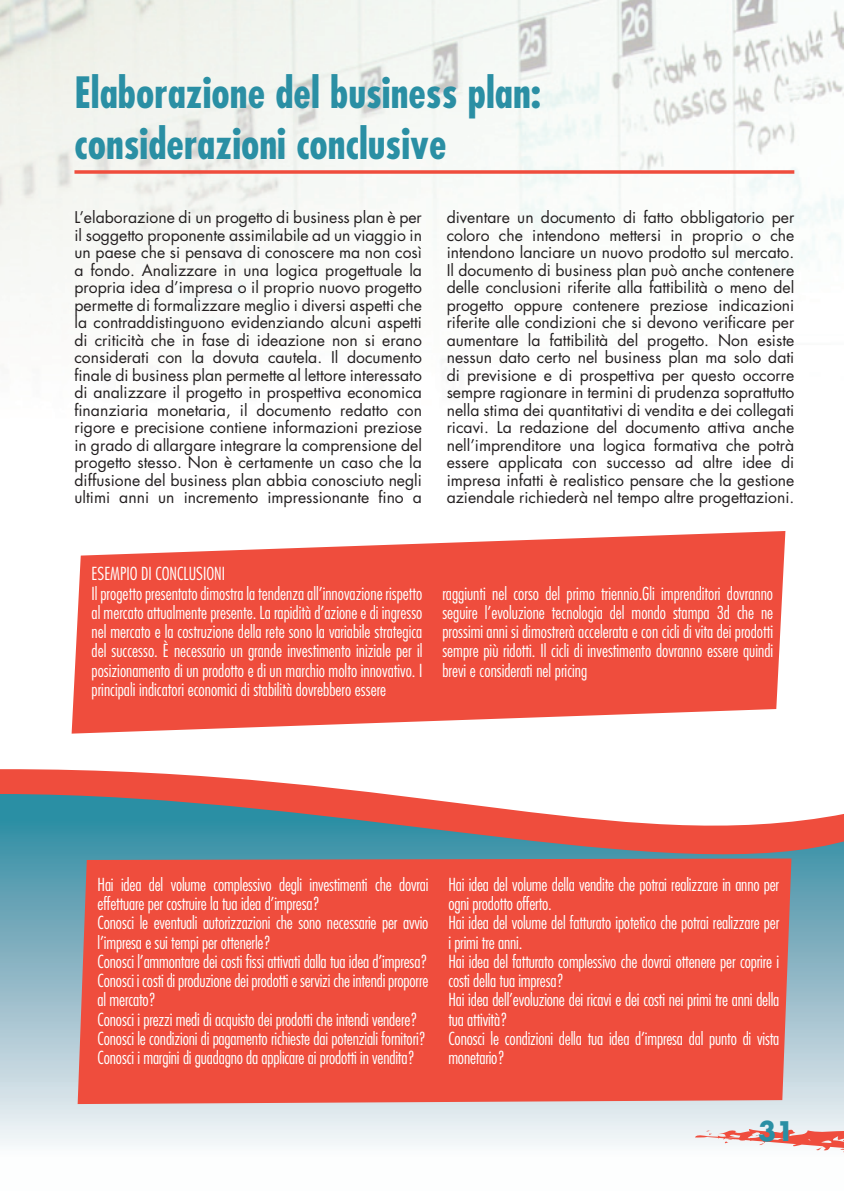
<style>
.page{position:relative;width:844px;height:1191px;background:#fff}
.page>*{position:absolute;margin:0;border:0;box-sizing:border-box;transform-origin:0 0}
.t1{font:700 condensed 42px/50.4px "Futura";color:#2a8fa4}
.t2{font:700 26.25px "Futura";color:#2a8fa4}
.t3{font:300 condensed 17.5px/19.2px "Futura";letter-spacing:-.01em;color:#fff}
.t4{font:15.75px/17.5px "Futura";color:#231f20;text-align:justify}
</style>
<div class="page">
<img style="left:0;top:0;width:843px;height:734px">
<svg style="left:0;top:897px;width:843px;height:249px;background:#c6d9e1"></svg>
<svg style="left:0;top:769px;width:843px;height:128px"></svg>
<svg style="left:74px;top:170px;width:720px;height:4px;background:#ef6153"></svg>
<svg style="left:694px;top:1128px;width:149px;height:23px"></svg>
<div style="left:78px;top:858px;width:713px;height:246px;background:#ef4d3d"></div>
<svg style="left:72px;top:531px;width:713px;height:202px;background:#f16456"></svg>
<h1 class="t1" style="left:74px;top:68px;width:468px">Elaborazione del business plan: considerazioni conclusive</h1>
<p class="t4" style="left:74px;top:209px;width:349px">L’elaborazione di un progetto di business plan è per il soggetto proponente assimilabile ad un viaggio in un paese che si pensava di conoscere ma non così a fondo. Analizzare in una logica progettuale la propria idea d’impresa o il proprio nuovo progetto permette di formalizzare meglio i diversi aspetti che la contraddistinguono evidenziando alcuni aspetti di criticità che in fase di ideazione non si erano considerati con la dovuta cautela. Il documento finale di business plan permette al lettore interessato di analizzare il progetto in prospettiva economica finanziaria monetaria, il documento redatto con rigore e precisione contiene informazioni preziose in grado di allargare integrare la comprensione del progetto stesso. Non è certamente un caso che la diffusione del business plan abbia conosciuto negli ultimi anni un incremento impressionante fino a</p>
<p class="t4" style="left:446px;top:209px;width:349px">diventare un documento di fatto obbligatorio per coloro che intendono mettersi in proprio o che intendono lanciare un nuovo prodotto sul mercato.<br>Il documento di business plan può anche contenere delle conclusioni riferite alla fattibilità o meno del progetto oppure contenere preziose indicazioni riferite alle condizioni che si devono verificare per aumentare la fattibilità del progetto. Non esiste nessun dato certo nel business plan ma solo dati di previsione e di prospettiva per questo occorre sempre ragionare in termini di prudenza soprattutto nella stima dei quantitativi di vendita e dei collegati ricavi. La redazione del documento attiva anche nell’imprenditore una logica formativa che potrà essere applicata con successo ad altre idee di impresa infatti è realistico pensare che la gestione aziendale richiederà nel tempo altre progettazioni.</p>
<p class="t3" style="left:92px;top:564px;width:332px">ESEMPIO DI CONCLUSIONI<br>Il progetto presentato dimostra la tendenza all’innovazione rispetto al mercato attualmente presente. La rapidità d’azione e di ingresso nel mercato e la costruzione della rete sono la variabile strategica del successo. È necessario un grande investimento iniziale per il posizionamento di un prodotto e di un marchio molto innovativo. I principali indicatori economici di stabilità dovrebbero essere</p>
<p class="t3" style="left:442px;top:583px;width:332px;text-align:justify">raggiunti nel corso del primo triennio.Gli imprenditori dovranno seguire l’evoluzione tecnologia del mondo stampa 3d che ne prossimi anni si dimostrerà accelerata e con cicli di vita dei prodotti sempre più ridotti. Il cicli di investimento dovranno essere quindi brevi e considerati nel pricing</p>
<p class="t3" style="left:98px;top:875px;width:332px">Hai idea del volume complessivo degli investimenti che dovrai effettuare per costruire la tua idea d’impresa?<br>Conosci le eventuali autorizzazioni che sono necessarie per avvio l’impresa e sui tempi per ottenerle?<br>Conosci l’ammontare dei costi fissi attivati dalla tua idea d’impresa?<br>Conosci i costi di produzione dei prodotti e servizi che intendi proporre al mercato?<br>Conosci i prezzi medi di acquisto dei prodotti che intendi vendere?<br>Conosci le condizioni di pagamento richieste dai potenziali fornitori?<br>Conosci i margini di guadagno da applicare ai prodotti in vendita?</p>
<p class="t3" style="left:448px;top:875px;width:332px">Hai idea del volume della vendite che potrai realizzare in anno per ogni prodotto offerto.<br>Hai idea del volume del fatturato ipotetico che potrai realizzare per i primi tre anni.<br>Hai idea del fatturato complessivo che dovrai ottenere per coprire i costi della tua impresa?<br>Hai idea dell’evoluzione dei ricavi e dei costi nei primi tre anni della tua attività?<br>Conosci le condizioni della tua idea d’impresa dal punto di vista monetario?</p>
<h2 class="t2" style="left:758px;top:1113px;width:38px">31</h2>
</div>
